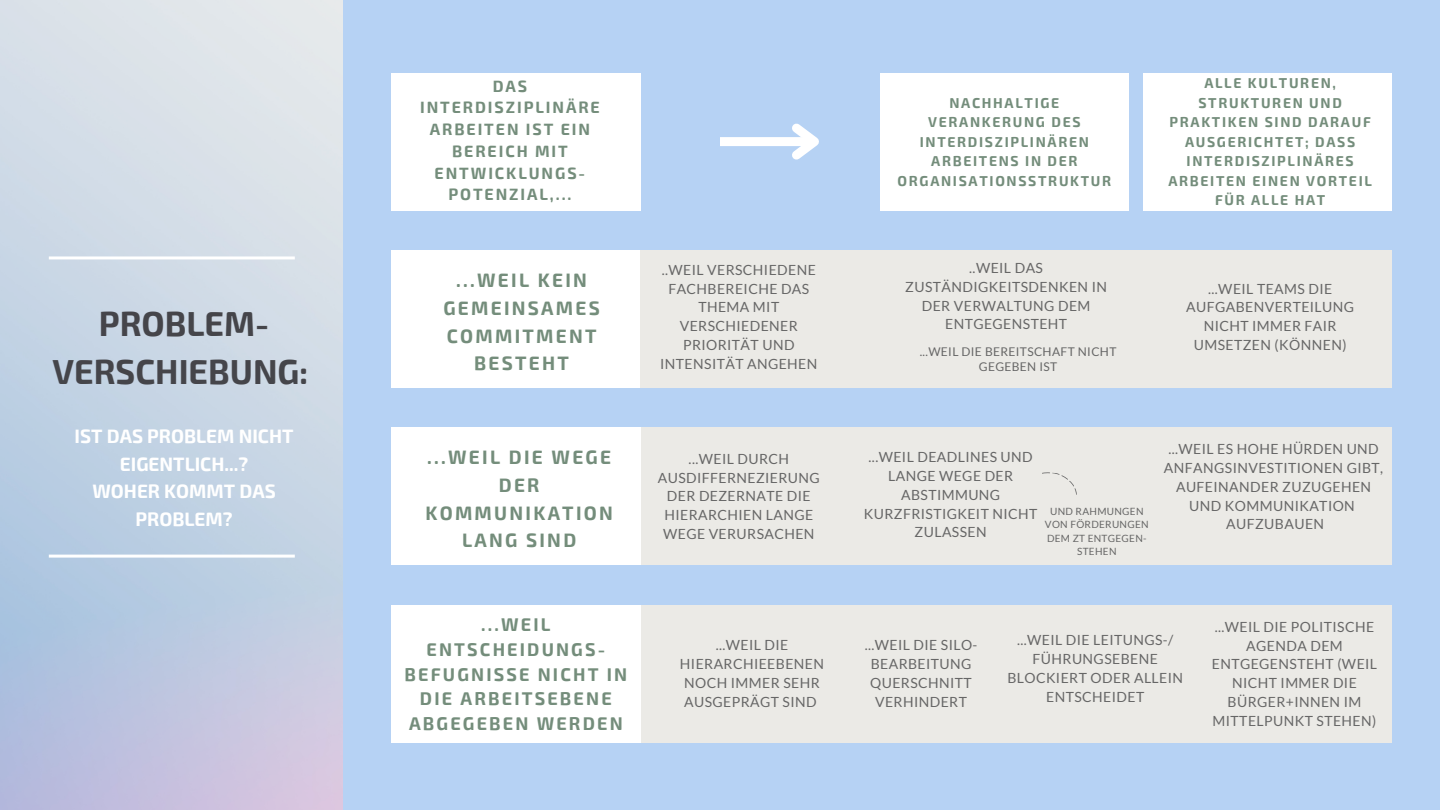
<style>
.page{position:relative;width:1440px;height:810px;background:#b6d2f4}
.page>*{position:absolute;margin:0;border:0;box-sizing:border-box;transform-origin:0 0}
.t1{font:700 34px/48.8px "Exo 2";color:#45454a;text-align:center}
.t2{font:700 19px/27.8px "Exo 2";letter-spacing:.12em;color:#748d7b;text-align:center}
.t3{font:700 19px/27.8px "Exo 2";color:#fff;text-align:center}
.t4{font:700 18px/24.8px "Exo 2";letter-spacing:.12em;color:#748d7b;text-align:center}
.t5{font:700 16px/21.8px "Exo 2";letter-spacing:.12em;color:#748d7b;text-align:center}
.t6{font:14px/18.8px "Lato";letter-spacing:.03em;color:#666;text-align:center}
.t7{font:700 14px/19.5px "Exo 2";letter-spacing:.12em;color:#748d7b;text-align:center}
.t8{font:12px/15.8px "Lato";letter-spacing:.03em;color:#666;text-align:center}
.t9{font:10px/13.5px "Lato";letter-spacing:.03em;color:#666;text-align:center}
</style>
<div class="page">
<img style="left:0;top:0;width:343px;height:810px">
<div style="left:391px;top:250px;width:249px;height:138px;background:#fff"></div>
<div style="left:391px;top:73px;width:249px;height:138px;background:#fff"></div>
<div style="left:640px;top:250px;width:752px;height:138px;background:#ebeae6"></div>
<div style="left:640px;top:427px;width:752px;height:138px;background:#ebeae6"></div>
<div style="left:640px;top:605px;width:752px;height:138px;background:#ebeae6"></div>
<div style="left:391px;top:427px;width:249px;height:138px;background:#fff"></div>
<div style="left:391px;top:605px;width:249px;height:138px;background:#fff"></div>
<hr style="left:49px;top:256px;width:246px;height:3px;background:#fff">
<hr style="left:49px;top:555px;width:246px;height:3px;background:#fff">
<div style="left:1143px;top:73px;width:249px;height:138px;background:#fff"></div>
<div style="left:880px;top:73px;width:249px;height:138px;background:#fff"></div>
<div style="left:720px;top:137px;width:94px;height:9px;background:#fff"></div>
<svg style="left:792px;top:123px;width:27px;height:37px"></svg>
<svg style="left:1042px;top:472px;width:35px;height:23px"></svg>
<h1 class="t1" style="left:53px;top:297px;width:257px">PROBLEM-<br>VERSCHIEBUNG:</h1>
<h2 class="t3" style="left:75px;top:421px;width:220px">IST DAS PROBLEM NICHT<br>EIGENTLICH...?<br>WOHER KOMMT DAS<br>PROBLEM?</h2>
<p class="t5" style="left:420px;top:74px;width:181px">DAS<br>INTERDISZIPLINÄRE<br>ARBEITEN IST EIN<br>BEREICH MIT<br>ENTWICKLUNGS-<br>POTENZIAL,...</p>
<h2 class="t2" style="left:443px;top:265px;width:158px">...WEIL KEIN<br>GEMEINSAMES<br>COMMITMENT<br>BESTEHT</h2>
<h2 class="t2" style="left:425px;top:442px;width:189px">...WEIL DIE WEGE<br>DER<br>KOMMUNIKATION<br>LANG SIND</h2>
<p class="t4" style="left:405px;top:611px;width:224px">...WEIL<br>ENTSCHEIDUNGS-<br>BEFUGNISSE NICHT IN<br>DIE ARBEITSEBENE<br>ABGEGEBEN WERDEN</p>
<p class="t7" style="left:898px;top:92px;width:215px">NACHHALTIGE<br>VERANKERUNG DES<br>INTERDISZIPLINÄREN<br>ARBEITENS IN DER<br>ORGANISATIONSSTRUKTUR</p>
<p class="t6" style="left:660px;top:260px;width:159px">..WEIL VERSCHIEDENE<br>FACHBEREICHE DAS<br>THEMA MIT<br>VERSCHIEDENER<br>PRIORITÄT UND<br>INTENSITÄT ANGEHEN</p>
<p class="t6" style="left:905px;top:258px;width:203px">..WEIL DAS<br>ZUSTÄNDIGKEITSDENKEN IN<br>DER VERWALTUNG DEM<br>ENTGEGENSTEHT</p>
<p class="t8" style="left:920px;top:343px;width:198px">...WEIL DIE BEREITSCHAFT NICHT<br>GEGEBEN IST</p>
<p class="t7" style="left:1168px;top:73px;width:205px">ALLE KULTUREN,<br>STRUKTUREN UND<br>PRAKTIKEN SIND DARAUF<br>AUSGERICHTET; DASS<br>INTERDISZIPLINÄRES<br>ARBEITEN EINEN VORTEIL<br>FÜR ALLE HAT</p>
<p class="t6" style="left:1186px;top:279px;width:169px">...WEIL TEAMS DIE<br>AUFGABENVERTEILUNG<br>NICHT IMMER FAIR<br>UMSETZEN (KÖNNEN)</p>
<p class="t6" style="left:658px;top:449px;width:164px">...WEIL DURCH<br>AUSDIFFERNEZIERUNG<br>DER DEZERNATE DIE<br>HIERARCHIEN LANGE<br>WEGE VERURSACHEN</p>
<p class="t6" style="left:864px;top:447px;width:175px">...WEIL DEADLINES UND<br>LANGE WEGE DER<br>ABSTIMMUNG<br>KURZFRISTIGKEIT NICHT<br>ZULASSEN</p>
<p class="t9" style="left:1045px;top:504px;width:105px">UND RAHMUNGEN<br>VON FÖRDERUNGEN<br>DEM ZT ENTGEGEN-<br>STEHEN</p>
<p class="t6" style="left:1164px;top:440px;width:221px">...WEIL ES HOHE HÜRDEN UND<br>ANFANGSINVESTITIONEN GIBT,<br>AUFEINANDER ZUZUGEHEN<br>UND KOMMUNIKATION<br>AUFZUBAUEN</p>
<p class="t6" style="left:680px;top:635px;width:146px">...WEIL DIE<br>HIERARCHIEEBENEN<br>NOCH IMMER SEHR<br>AUSGEPRÄGT SIND</p>
<p class="t6" style="left:865px;top:635px;width:114px">...WEIL DIE SILO-<br>BEARBEITUNG<br>QUERSCHNITT<br>VERHINDERT</p>
<p class="t6" style="left:1007px;top:631px;width:177px">...WEIL DIE LEITUNGS-/<br>FÜHRUNGSEBENE<br>BLOCKIERT ODER ALLEIN<br>ENTSCHEIDET</p>
<p class="t6" style="left:1212px;top:617px;width:167px">...WEIL DIE POLITISCHE<br>AGENDA DEM<br>ENTGEGENSTEHT (WEIL<br>NICHT IMMER DIE<br>BÜRGER+INNEN IM<br>MITTELPUNKT STEHEN)</p>
</div>
